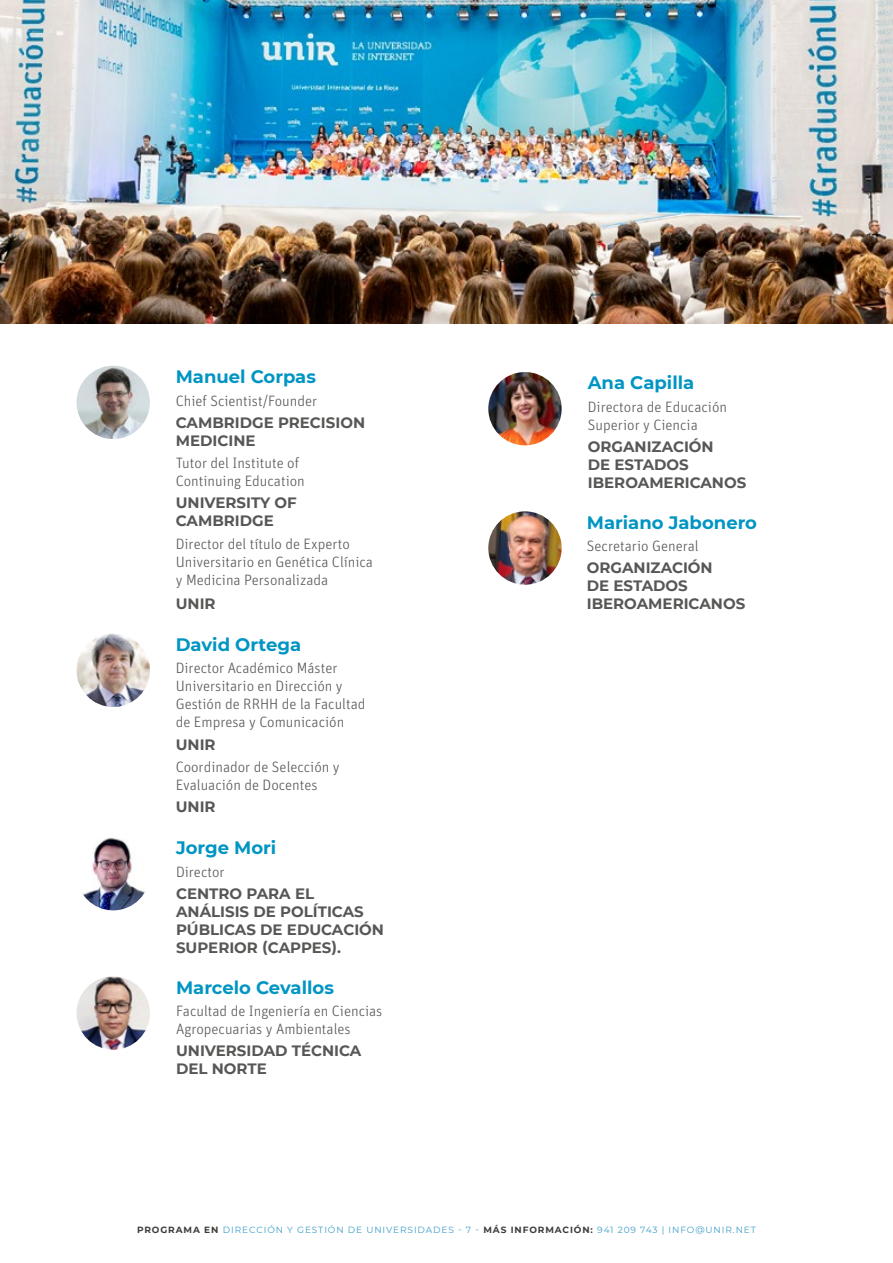
<style>
.page{position:relative;width:893px;height:1263px;background:#fff}
.page>*{position:absolute;margin:0;border:0;box-sizing:border-box;transform-origin:0 0}
.t1{font:700 18px "Montserrat";color:#0095c3}
.t2{font:300 15px/18px "Unit OT";color:#575756}
.t3{font:700 15px/18px "Montserrat";color:#575756}
.t4{font:9px "Montserrat";letter-spacing:.1em;color:#3e9ec9}
.s1{font-weight:700;color:#3c3c3b}
</style>
<div class="page">
<img style="left:77px;top:366px;width:73px;height:73px;border-radius:37px">
<img style="left:77px;top:634px;width:73px;height:73px;border-radius:37px">
<img style="left:0;top:0;width:893px;height:323px">
<img style="left:488px;top:372px;width:74px;height:73px;border-radius:37px">
<img style="left:77px;top:976px;width:73px;height:74px;border-radius:37px">
<img style="left:488px;top:511px;width:74px;height:74px;border-radius:37px">
<img style="left:77px;top:837px;width:73px;height:73px;border-radius:37px">
<p class="t1" style="left:176px;top:364px;width:142px">Manuel Corpas</p>
<p class="t2" style="left:176px;top:391px;width:143px">Chief Scientist/Founder</p>
<p class="t3" style="left:176px;top:413px;width:191px">CAMBRIDGE PRECISION<br>MEDICINE</p>
<p class="t2" style="left:176px;top:454px;width:131px">Tutor del Institute of<br>Continuing Education</p>
<p class="t3" style="left:176px;top:493px;width:123px">UNIVERSITY OF<br>CAMBRIDGE</p>
<p class="t2" style="left:176px;top:534px;width:199px">Director del título de Experto<br>Universitario en Genética Clínica y Medicina Personalizada</p>
<p class="t3" style="left:176px;top:593px;width:41px">UNIR</p>
<p class="t1" style="left:176px;top:632px;width:127px">David Ortega</p>
<p class="t2" style="left:176px;top:659px;width:191px">Director Académico Máster<br>Universitario en Dirección y<br>Gestión de RRHH de la Facultad de Empresa y Comunicación</p>
<p class="t3" style="left:176px;top:734px;width:41px">UNIR</p>
<p class="t2" style="left:176px;top:758px;width:165px">Coordinador de Selección y<br>Evaluación de Docentes</p>
<p class="t3" style="left:176px;top:797px;width:41px">UNIR</p>
<p class="t1" style="left:176px;top:835px;width:102px">Jorge Mori</p>
<p class="t2" style="left:176px;top:862px;width:50px">Director</p>
<p class="t3" style="left:176px;top:884px;width:209px">CENTRO PARA EL<br>ANÁLISIS DE POLÍTICAS<br>PÚBLICAS DE EDUCACIÓN<br>SUPERIOR (CAPPES).</p>
<p class="t1" style="left:176px;top:974px;width:159px">Marcelo Cevallos</p>
<p class="t2" style="left:176px;top:1002px;width:208px">Facultad de Ingeniería en Ciencias<br>Agropecuarias y Ambientales</p>
<p class="t3" style="left:176px;top:1041px;width:187px">UNIVERSIDAD TÉCNICA<br>DEL NORTE</p>
<p class="t1" style="left:588px;top:370px;width:108px">Ana Capilla</p>
<p class="t2" style="left:588px;top:398px;width:141px">Directora de Educación<br>Superior y Ciencia</p>
<p class="t3" style="left:588px;top:437px;width:160px">ORGANIZACIÓN<br>DE ESTADOS<br>IBEROAMERICANOS</p>
<p class="t1" style="left:587px;top:509px;width:172px">Mariano Jabonero</p>
<p class="t2" style="left:587px;top:537px;width:113px">Secretario General</p>
<p class="t3" style="left:587px;top:558px;width:160px">ORGANIZACIÓN<br>DE ESTADOS<br>IBEROAMERICANOS</p>
<p class="t4" style="left:137px;top:1224px;width:620px"><span class="s1">PROGRAMA EN</span> DIRECCIÓN Y GESTIÓN DE UNIVERSIDADES - 7 - <span class="s1">MÁS INFORMACIÓN:</span> 941 209 743 | INFO@UNIR.NET</p>
</div>
